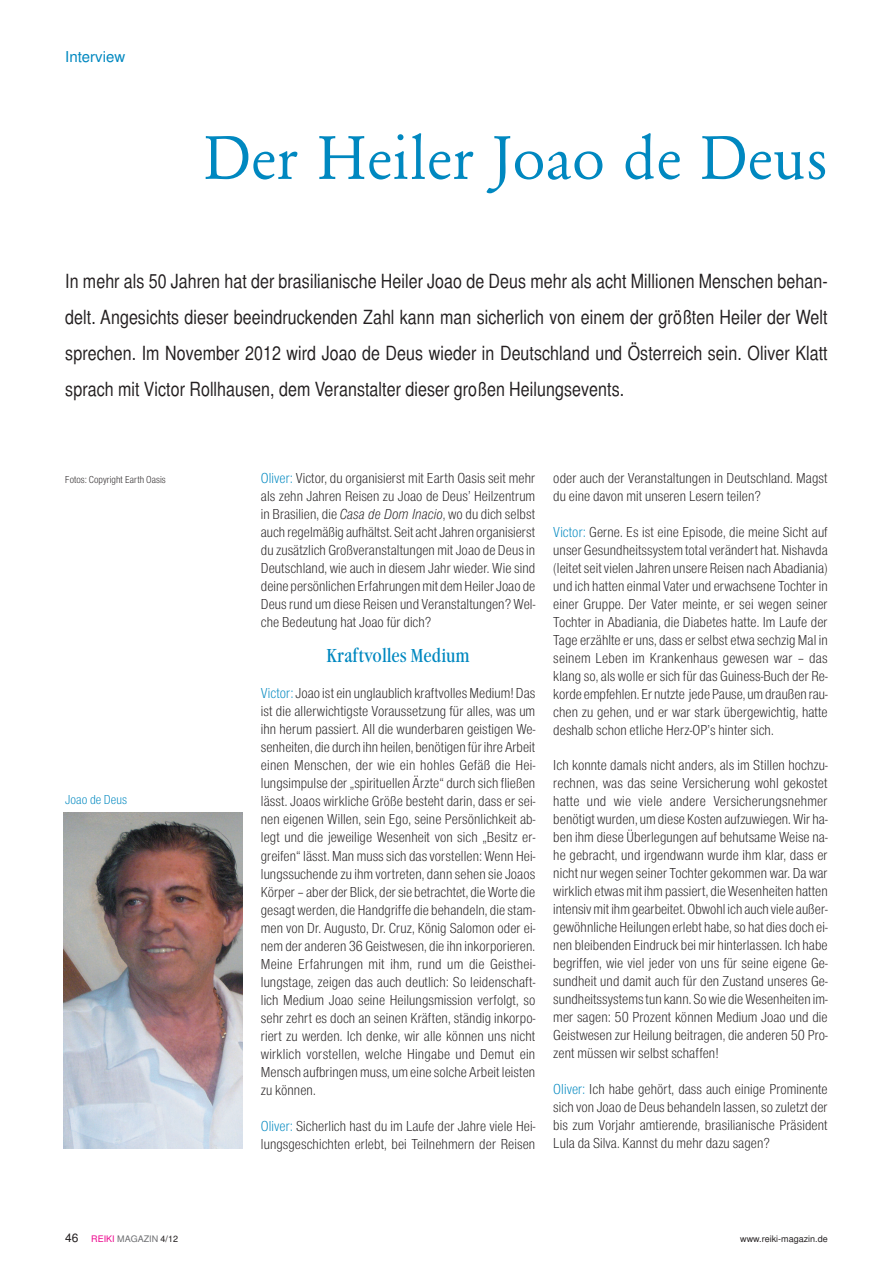
<style>
.page{position:relative;width:893px;height:1263px;background:#fff}
.page>*{position:absolute;margin:0;border:0;box-sizing:border-box;transform-origin:0 0}
.t1{font:64.5px "Garamond";color:#0088c0}
.t2{font:19.5px/36px "Sans Cond";letter-spacing:.005em;color:#231f20;text-align:justify}
.t3{font:19.5px "Garamond Nova Cond";color:#0088c0}
.t4{font:15px/18px "Sans Cond LH Regular";letter-spacing:.005em;color:#231f20;text-align:justify}
.t5{font:15px "Sans";color:#0088c0}
.t6{font:13.5px "Sans Cond LH Regular";letter-spacing:.005em;color:#0088c0}
.t7{font:10.5px "Sans Cond LH Regular";letter-spacing:.005em;color:#231f20}
.t8{font:9px "Sans";color:#231f20}
.t9{font:9px "Sans";color:#6c6d70}
.s1{color:#0088c0}
.s2{font-family:"Sans Cond LH Italic"}
.s3{font-size:12px;color:#231f20}
.s4{color:#ed028c}
.s5{color:#231f20}
</style>
<div class="page">
<img style="left:64px;top:812px;width:178px;height:336px">
<p class="t5" style="left:65px;top:51px;width:62px">Interview</p>
<h1 class="t1" style="left:203px;top:133px;width:626px">Der Heiler Joao de Deus</h1>
<p class="t2" style="left:65px;top:265px;width:764px">In mehr als 50 Jahren hat der brasilianische Heiler Joao de Deus mehr als acht Millionen Menschen behan&shy;delt. Angesichts dieser beeindruckenden Zahl kann man sicherlich von einem der größten Heiler der Welt sprechen. Im November 2012 wird Joao de Deus wieder in Deutschland und Österreich sein. Oliver Klatt sprach mit Victor Rollhausen, dem Veranstalter dieser großen Heilungsevents.</p>
<p class="t7" style="left:65px;top:476px;width:102px">Fotos: Copyright Earth Oasis</p>
<p class="t6" style="left:65px;top:794px;width:63px">Joao de Deus</p>
<p class="t4" style="left:261px;top:470px;width:276px"><span class="s1">Oliver:</span> Victor, du organisierst mit Earth Oasis seit mehr als zehn Jahren Reisen zu Joao de Deus’ Heilzentrum in Brasilien, die <span class="s2">Casa de Dom Inacio</span>, wo du dich selbst auch regelmäßig aufhältst. Seit achtJahren organisierst du zusätzlich Großveranstaltungen mit Joao de Deus in Deutschland, wie auch in diesem Jahr wieder. Wie sind deine persönlichen Erfahrungenmit demHeilerJoao de Deus rund um diese Reisen und Veranstaltungen? Wel&shy;che Bedeutung hat Joao für dich?</p>
<h2 class="t3" style="left:326px;top:648px;width:145px">Kraftvolles Medium</h2>
<p class="t4" style="left:261px;top:686px;width:276px"><span class="s1">Victor:</span>Joao ist ein unglaublich kraftvollesMedium! Das ist die allerwichtigste Voraussetzung für alles, was um ihn herum passiert. All die wunderbaren geistigen We&shy;senheiten, die durch ihn heilen, benötigen fürihre Arbeit einen Menschen, der wie ein hohles Gefäß die Hei&shy;lungsimpulse der „spirituellen Ärzte“ durch sich fließen lässt. Joaos wirkliche Größe besteht darin, dass er sei&shy;nen eigenen Willen, sein Ego, seine Persönlichkeit ab&shy;legt und die jeweilige Wesenheit von sich „Besitz er&shy;greifen“ lässt. Man muss sich das vorstellen: Wenn Hei&shy;lungssuchende zu ihm vortreten, dann sehen sie Joaos Körper – aber der Blick, dersie betrachtet, dieWorte die gesagt werden, die Handgriffe die behandeln, die stam&shy;men von Dr. Augusto, Dr. Cruz, König Salomon oder ei&shy;nemder anderen 36 Geistwesen, die ihn inkorporieren.<br>Meine Erfahrungen mit ihm, rund um die Geisthei&shy;lungstage, zeigen das auch deutlich: So leidenschaft&shy;lich Medium Joao seine Heilungsmission verfolgt, so sehr zehrt es doch an seinen Kräften, ständig inkorpo&shy;riert zu werden. Ich denke, wir alle können uns nicht wirklich vorstellen, welche Hingabe und Demut ein Mensch aufbringenmuss, umeine solche Arbeit leisten zu können.</p>
<p class="t4" style="left:261px;top:1118px;width:276px"><span class="s1">Oliver:</span> Sicherlich hast du im Laufe der Jahre viele Hei&shy;lungsgeschichten erlebt, bei Teilnehmern der Reisen</p>
<p class="t4" style="left:553px;top:470px;width:276px">oder auch der Veranstaltungen in Deutschland. Magst du eine davon mit unseren Lesern teilen?</p>
<p class="t4" style="left:553px;top:524px;width:276px"><span class="s1">Victor:</span> Gerne. Es ist eine Episode, die meine Sicht auf unser Gesundheitssystemtotalverändert hat. Nishavda (leitetseitvielen Jahren unsere Reisen nach Abadiania) und ich hatten einmal Vater und erwachsene Tochter in einer Gruppe. Der Vater meinte, er sei wegen seiner Tochter in Abadiania, die Diabetes hatte. Im Laufe der Tage erzählte er uns, dass erselbst etwa sechzigMal in seinem Leben im Krankenhaus gewesen war – das klang so, als wolle er sich für das Guiness-Buch der Re&shy;korde empfehlen. Er nutzte jede Pause, umdraußen rau&shy;chen zu gehen, und er war stark übergewichtig, hatte deshalb schon etliche Herz-OP’s hinter sich.</p>
<p class="t4" style="left:553px;top:757px;width:276px">Ich konnte damals nicht anders, als im Stillen hochzu&shy;rechnen, was das seine Versicherung wohl gekostet hatte und wie viele andere Versicherungsnehmer benötigt wurden, umdiese Kosten aufzuwiegen.Wir ha&shy;ben ihm diese Überlegungen auf behutsame Weise na&shy;he gebracht, und irgendwann wurde ihm klar, dass er nicht nur wegen seiner Tochter gekommen war. Da war wirklich etwasmit ihmpassiert, dieWesenheiten hatten intensivmit ihmgearbeitet. Obwohl ich auch viele außer&shy;gewöhnliche Heilungen erlebt habe,so hat dies doch ei&shy;nen bleibenden Eindruck bei mir hinterlassen. Ich habe begriffen, wie viel jeder von uns für seine eigene Ge&shy;sundheit und damit auch für den Zustand unseres Ge&shy;sundheitssystemstun kann. Sowie dieWesenheiten im&shy;mer sagen: 50 Prozent können Medium Joao und die Geistwesen zur Heilung beitragen, die anderen 50 Pro&shy;zent müssen wir selbst schaffen!</p>
<p class="t4" style="left:553px;top:1081px;width:276px"><span class="s1">Oliver:</span> Ich habe gehört, dass auch einige Prominente sich von Joao de Deus behandeln lassen, so zuletzt der bis zum Vorjahr amtierende, brasilianische Präsident Lula da Silva. Kannst du mehr dazu sagen?</p>
<p class="t9" style="left:65px;top:1235px;width:114px"><span class="s3">46</span> <span class="s4">REIKI</span> MAGAZIN <span class="s5">4/12</span></p>
<p class="t8" style="left:740px;top:1235px;width:89px">www.reiki-magazin.de</p>
</div>
